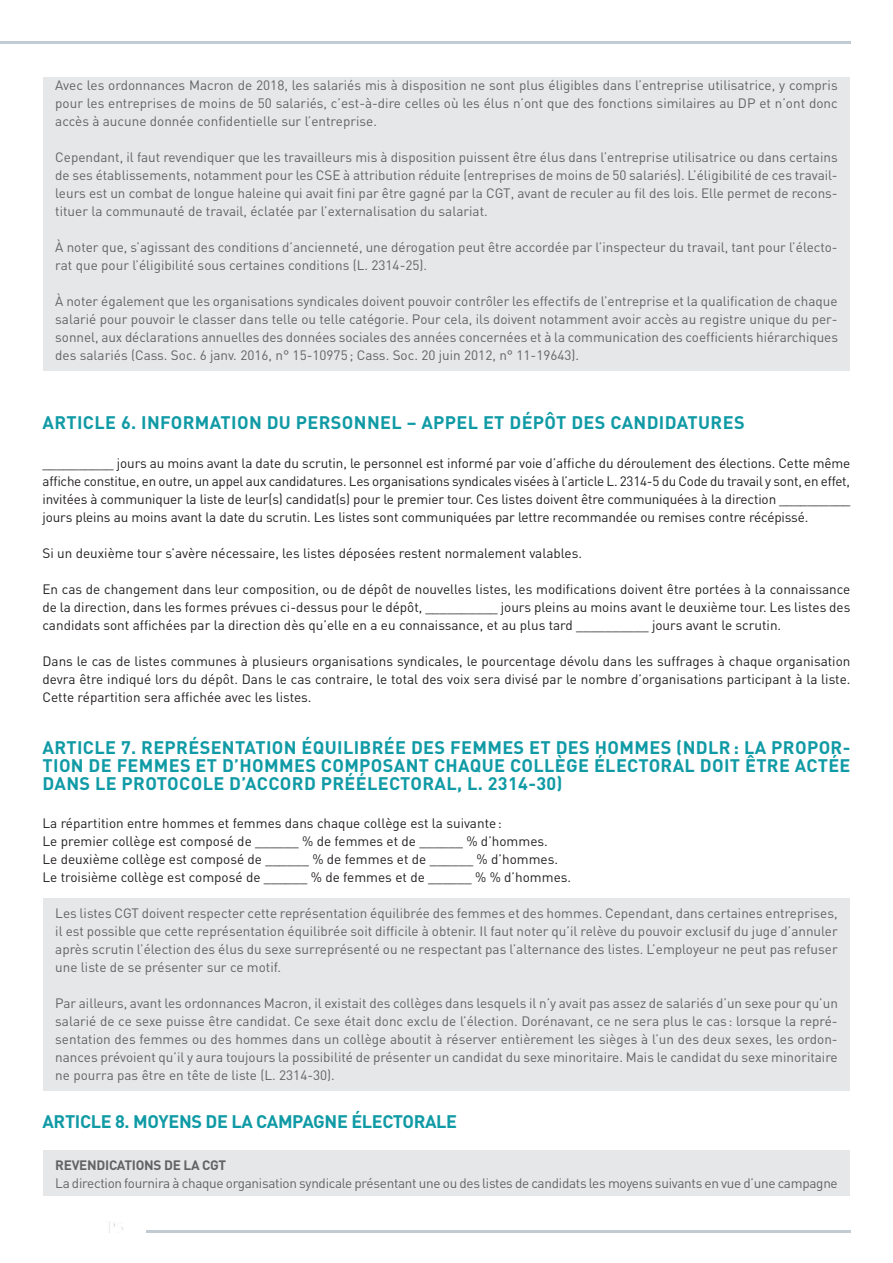
<style>
.page{position:relative;width:893px;height:1263px;background:#fff}
.page>*{position:absolute;margin:0;border:0;box-sizing:border-box;transform-origin:0 0}
.t1{font:700 18px/18px "DIN";letter-spacing:.02em;color:#0f9aa5;text-align:justify}
.t2{font:700 18px "DIN";letter-spacing:-.02em;color:#0f9aa5}
.t3{font:17.4px "Minion Pro";color:#c1cbd1}
.t4{font:13.5px/18px "DIN";color:#636366;text-align:justify}
.t5{font:13.5px/18px "DIN";color:#231f20;text-align:justify}
.t6{font:13.5px "DIN";letter-spacing:-.02em;color:#636366}
.t7{font:700 13.5px "DIN";letter-spacing:-.02em;color:#636366}
</style>
<div class="page">
<hr style="left:146px;top:1231px;width:704px;height:2px;background:#c1cbd1">
<hr style="left:0;top:41px;width:850px;height:3px;background:#c1cbd1">
<div style="left:43px;top:77px;width:807px;height:60px;background:#e6e7e9"></div>
<div style="left:43px;top:125px;width:807px;height:30px;background:#e6e7e9"></div>
<div style="left:43px;top:143px;width:807px;height:84px;background:#e6e7e9"></div>
<div style="left:43px;top:215px;width:807px;height:30px;background:#e6e7e9"></div>
<div style="left:43px;top:233px;width:807px;height:48px;background:#e6e7e9"></div>
<div style="left:43px;top:269px;width:807px;height:30px;background:#e6e7e9"></div>
<div style="left:43px;top:287px;width:807px;height:84px;background:#e6e7e9"></div>
<div style="left:43px;top:899px;width:807px;height:84px;background:#e6e7e9"></div>
<div style="left:43px;top:971px;width:807px;height:30px;background:#e6e7e9"></div>
<div style="left:43px;top:989px;width:807px;height:102px;background:#e6e7e9"></div>
<div style="left:43px;top:1150px;width:807px;height:31px;background:#e6e7e9"></div>
<div style="left:43px;top:1169px;width:807px;height:26px;background:#e6e7e9"></div>
<p class="t4" style="left:55px;top:76px;width:784px">Avec les ordonnances Macron de 2018, les salariés mis à disposition ne sont plus éligibles dans l’entreprise utilisatrice, y compris pour les entreprises de moins de 50 salariés, c’est-à-dire celles où les élus n’ont que des fonctions similaires au DP et n’ont donc accès à aucune donnée confidentielle sur l’entreprise.</p>
<p class="t4" style="left:55px;top:148px;width:784px">Cependant, il faut revendiquer que les travailleurs mis à disposition puissent être élus dans l’entreprise utilisatrice ou dans certains de ses établissements, notamment pour les CSE à attribution réduite (entreprises de moins de 50 salariés). L’éligibilité de ces travail&shy;leurs est un combat de longue haleine qui avait fini par être gagné par la CGT, avant de reculer au fil des lois. Elle permet de recons&shy;tituer la communauté de travail, éclatée par l’externalisation du salariat.</p>
<p class="t4" style="left:55px;top:238px;width:784px">À noter que, s’agissant des conditions d’ancienneté, une dérogation peut être accordée par l’inspecteur du travail, tant pour l’électo&shy;rat que pour l’éligibilité sous certaines conditions (L. 2314-25).</p>
<p class="t4" style="left:55px;top:292px;width:784px">À noter également que les organisations syndicales doivent pouvoir contrôler les effectifs de l’entreprise et la qualification de chaque salarié pour pouvoir le classer dans telle ou telle catégorie. Pour cela, ils doivent notamment avoir accès au registre unique du per&shy;sonnel, aux déclarations annuelles des données sociales des années concernées et à la communication des coefficients hiérarchiques des salariés (Cass. Soc. 6 janv. 2016, n° 15-10975; Cass. Soc. 20 juin 2012, n° 11-19643).</p>
<h1 class="t1" style="left:43px;top:413px;width:704px">ARTICLE 6. INFORMATION DU PERSONNEL – APPEL ET DÉPÔT DES CANDIDATURES</h1>
<p class="t5" style="left:43px;top:454px;width:809px">__________ jours au moins avant la date du scrutin, le personnel est informé par voie d’affiche du déroulement des élections. Cette même affiche constitue, en outre, un appel aux candidatures. Les organisations syndicales visées à l’article L. 2314-5 du Code du travail y sont, en effet, invitées à communiquer la liste de leur(s) candidat(s) pour le premier tour. Ces listes doivent être communiquées à la direction __________ jours pleins au moins avant la date du scrutin. Les listes sont communiquées par lettre recommandée ou remises contre récépissé.</p>
<p class="t5" style="left:43px;top:544px;width:541px">Si un deuxième tour s’avère nécessaire, les listes déposées restent normalement valables.</p>
<p class="t5" style="left:43px;top:580px;width:809px">En cas de changement dans leur composition, ou de dépôt de nouvelles listes, les modifications doivent être portées à la connaissance de la direction, dans les formes prévues ci-dessus pour le dépôt, __________ jours pleins au moins avant le deuxième tour. Les listes des candidats sont affichées par la direction dès qu’elle en a eu connaissance, et au plus tard __________ jours avant le scrutin.</p>
<p class="t5" style="left:43px;top:652px;width:809px">Dans le cas de listes communes à plusieurs organisations syndicales, le pourcentage dévolu dans les suffrages à chaque organisation devra être indiqué lors du dépôt. Dans le cas contraire, le total des voix sera divisé par le nombre d’organisations participant à la liste.<br>Cette répartition sera affichée avec les listes.</p>
<h1 class="t1" style="left:43px;top:738px;width:809px">ARTICLE 7. REPRÉSENTATION ÉQUILIBRÉE DES FEMMES ET DES HOMMES (NDLR : LA PROPOR-TION DE FEMMES ET D’HOMMES COMPOSANT CHAQUE COLLÈGE ÉLECTORAL DOIT ÊTRE ACTÉE DANS LE PROTOCOLE D’ACCORD PRÉÉLECTORAL, L. 2314-30)</h1>
<p class="t5" style="left:43px;top:814px;width:530px;text-align:left">La répartition entre hommes et femmes dans chaque collège est la suivante:<br>Le premier collège est composé de ______ % de femmes et de ______ % d’hommes.<br>Le deuxième collège est composé de ______ % de femmes et de ______ % d’hommes.<br>Le troisième collège est composé de ______ % de femmes et de ______ % % d’hommes.</p>
<p class="t4" style="left:55px;top:904px;width:784px">Les listes CGT doivent respecter cette représentation équilibrée des femmes et des hommes. Cependant, dans certaines entreprises, il est possible que cette représentation équilibrée soit difficile à obtenir. Il faut noter qu’il relève du pouvoir exclusif du juge d’annuler après scrutin l’élection des élus du sexe surreprésenté ou ne respectant pas l’alternance des listes. L’employeur ne peut pas refuser une liste de se présenter sur ce motif.</p>
<p class="t4" style="left:55px;top:994px;width:784px">Par ailleurs, avant les ordonnances Macron, il existait des collèges dans lesquels il n’y avait pas assez de salariés d’un sexe pour qu’un salarié de ce sexe puisse être candidat. Ce sexe était donc exclu de l’élection. Dorénavant, ce ne sera plus le cas : lorsque la repré&shy;sentation des femmes ou des hommes dans un collège aboutit à réserver entièrement les sièges à l’un des deux sexes, les ordon&shy;nances prévoient qu’il y aura toujours la possibilité de présenter un candidat du sexe minoritaire. Mais le candidat du sexe minoritaire ne pourra pas être en tête de liste (L. 2314-30).</p>
<h1 class="t2" style="left:43px;top:1109px;width:416px">ARTICLE 8. MOYENS DE LA CAMPAGNE ÉLECTORALE</h1>
<p class="t7" style="left:55px;top:1156px;width:172px">REVENDICATIONS DE LA CGT</p>
<p class="t6" style="left:55px;top:1175px;width:784px">La direction fournira à chaque organisation syndicale présentant une ou des listes de candidats les moyens suivants en vue d’une campagne</p>
<p class="t3" style="left:106px;top:1216px;width:20px">P5</p>
</div>
